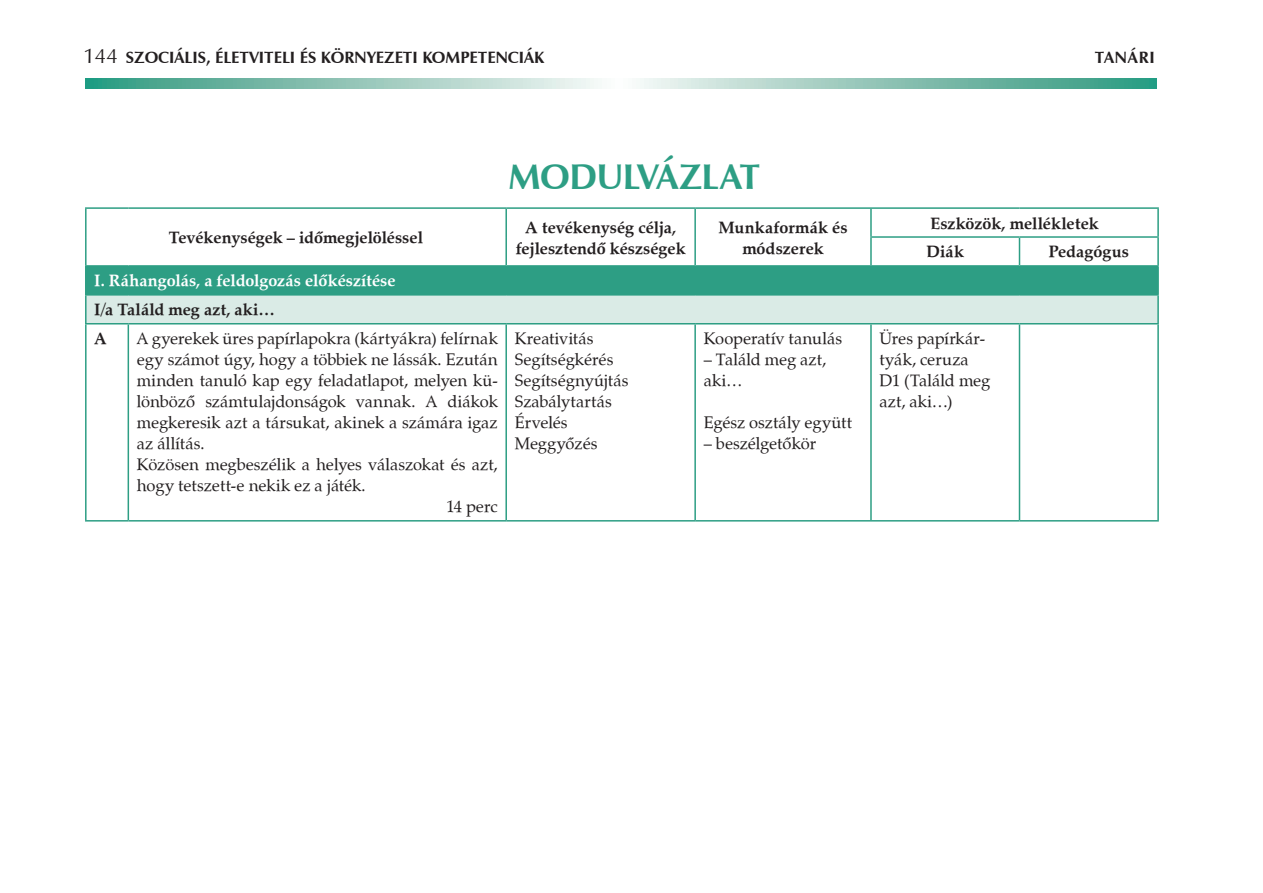
<style>
.page{position:relative;width:1263px;height:893px;background:#fff}
.page>*{position:absolute;margin:0;border:0;box-sizing:border-box;transform-origin:0 0}
.t1{font:700 36px "Zapf Humanist 601 PFL";letter-spacing:-.02em;color:#2d9e84}
.t2{font:16.5px/21px "Zapf Calligraphic 801 PFL";color:#231f20}
.t3{font:700 16.5px/21px "Zapf Calligraphic 801 PFL";color:#231f20;text-align:center}
.t4{font:700 16.5px "Zapf Humanist 601 PFL";color:#231f20}
.t5{font:700 16.5px "Zapf Calligraphic 801 PFL";color:#fff}
.s1{font-weight:400;font-size:21px}
</style>
<div class="page">
<svg style="left:85px;top:78px;width:1072px;height:11px;background:#91c6b8"></svg>
<div style="left:86px;top:266px;width:1072px;height:29px;background:#2d9e84"></div>
<div style="left:86px;top:295px;width:1072px;height:29px;background:#daebe6"></div>
<hr style="left:85px;top:209px;width:2px;height:28px;background:#2d9e84">
<hr style="left:85px;top:237px;width:2px;height:28px;background:#2d9e84">
<hr style="left:85px;top:207px;width:43px;height:2px;background:#2d9e84">
<hr style="left:128px;top:207px;width:378px;height:2px;background:#2d9e84">
<hr style="left:506px;top:207px;width:189px;height:2px;background:#2d9e84">
<hr style="left:695px;top:207px;width:176px;height:2px;background:#2d9e84">
<hr style="left:871px;top:207px;width:148px;height:2px;background:#2d9e84">
<hr style="left:1019px;top:207px;width:140px;height:2px;background:#2d9e84">
<hr style="left:505px;top:209px;width:2px;height:28px;background:#2d9e84">
<hr style="left:694px;top:209px;width:2px;height:28px;background:#2d9e84">
<hr style="left:870px;top:209px;width:2px;height:27px;background:#2d9e84">
<hr style="left:505px;top:237px;width:2px;height:28px;background:#2d9e84">
<hr style="left:694px;top:237px;width:2px;height:28px;background:#2d9e84">
<hr style="left:1157px;top:209px;width:2px;height:27px;background:#2d9e84">
<hr style="left:85px;top:265px;width:43px;height:2px;background:#2d9e84">
<hr style="left:128px;top:265px;width:378px;height:2px;background:#2d9e84">
<hr style="left:506px;top:265px;width:189px;height:2px;background:#2d9e84">
<hr style="left:695px;top:265px;width:176px;height:2px;background:#2d9e84">
<hr style="left:870px;top:238px;width:2px;height:27px;background:#2d9e84">
<hr style="left:870px;top:236px;width:149px;height:2px;background:#2d9e84">
<hr style="left:1019px;top:236px;width:140px;height:2px;background:#2d9e84">
<svg style="left:1019px;top:238px;width:1px;height:27px"></svg>
<hr style="left:1157px;top:238px;width:2px;height:27px;background:#2d9e84">
<hr style="left:871px;top:265px;width:148px;height:2px;background:#2d9e84">
<hr style="left:1019px;top:265px;width:140px;height:2px;background:#2d9e84">
<hr style="left:85px;top:267px;width:2px;height:27px;background:#2d9e84">
<hr style="left:85px;top:296px;width:2px;height:27px;background:#2d9e84">
<hr style="left:85px;top:294px;width:43px;height:2px;background:#2d9e84">
<hr style="left:128px;top:294px;width:378px;height:2px;background:#2d9e84">
<hr style="left:506px;top:294px;width:189px;height:2px;background:#2d9e84">
<hr style="left:695px;top:294px;width:176px;height:2px;background:#2d9e84">
<hr style="left:871px;top:294px;width:148px;height:2px;background:#2d9e84">
<hr style="left:1019px;top:294px;width:140px;height:2px;background:#2d9e84">
<hr style="left:1157px;top:267px;width:2px;height:27px;background:#2d9e84">
<hr style="left:1157px;top:296px;width:2px;height:27px;background:#2d9e84">
<hr style="left:85px;top:324px;width:2px;height:196px;background:#2d9e84">
<hr style="left:85px;top:323px;width:43px;height:1px;background:#2d9e84">
<hr style="left:128px;top:324px;width:1px;height:196px;background:#2d9e84">
<hr style="left:128px;top:323px;width:378px;height:1px;background:#2d9e84">
<hr style="left:506px;top:323px;width:189px;height:1px;background:#2d9e84">
<hr style="left:695px;top:323px;width:176px;height:1px;background:#2d9e84">
<hr style="left:871px;top:323px;width:148px;height:1px;background:#2d9e84">
<hr style="left:1019px;top:323px;width:140px;height:1px;background:#2d9e84">
<hr style="left:505px;top:324px;width:2px;height:196px;background:#2d9e84">
<hr style="left:694px;top:324px;width:2px;height:196px;background:#2d9e84">
<hr style="left:870px;top:324px;width:2px;height:196px;background:#2d9e84">
<hr style="left:1019px;top:324px;width:1px;height:196px;background:#2d9e84">
<hr style="left:1157px;top:324px;width:2px;height:196px;background:#2d9e84">
<hr style="left:85px;top:520px;width:43px;height:2px;background:#2d9e84">
<hr style="left:128px;top:520px;width:378px;height:2px;background:#2d9e84">
<hr style="left:506px;top:520px;width:189px;height:2px;background:#2d9e84">
<hr style="left:695px;top:520px;width:176px;height:2px;background:#2d9e84">
<hr style="left:871px;top:520px;width:148px;height:2px;background:#2d9e84">
<hr style="left:1019px;top:520px;width:140px;height:2px;background:#2d9e84">
<p class="t4" style="left:83px;top:46px;width:94px"><span class="s1">144</span> SZOCIÁLI</p>
<p class="t4" style="left:198px;top:46px;width:237px">S, ÉLETVIT ELI ÉS KÖRNYEZETI KOMP</p>
<p class="t4" style="left:470px;top:46px;width:59px">ETENCIÁK</p>
<p class="t4" style="left:1095px;top:46px;width:62px">TANÁRI</p>
<h1 class="t1" style="left:508px;top:152px;width:253px">MODULVÁZLAT</h1>
<p class="t3" style="left:169px;top:227px;width:256px">Tevékenységek – időmegjelöléssel</p>
<p class="t3" style="left:516px;top:216px;width:171px">A tevékenység célja, fejlesztendő készségek</p>
<p class="t3" style="left:719px;top:216px;width:130px">Munkaformák és módszerek</p>
<p class="t3" style="left:926px;top:208px;width:174px;line-height:29px;text-align:left">Eszközök, mellékletek<br>Diák</p>
<p class="t3" style="left:1049px;top:241px;width:82px">Pedagógus</p>
<p class="t5" style="left:94px;top:269px;width:303px">I. Ráhangolás, a feldolgozás előkészítése</p>
<p class="t3" style="left:94px;top:295px;width:182px;line-height:29px;text-align:left">I/a Találd meg azt, aki…<br>A</p>
<p class="t2" style="left:137px;top:328px;width:362px">A gyerekek üres papírlapokra (kártyákra) felírnak</p>
<p class="t2" style="left:137px;top:349px;width:362px">egy számot úgy, hogy a többiek ne lássák. Ezután</p>
<p class="t2" style="left:137px;top:370px;width:362px">minden tanuló kap egy feladatlapot, melyen kü-</p>
<p class="t2" style="left:137px;top:391px;width:362px">lönböző számtulajdonságok vannak. A diákok</p>
<p class="t2" style="left:137px;top:412px;width:362px">megkeresik azt a társukat, akinek a számára igaz</p>
<p class="t2" style="left:137px;top:433px;width:69px">az állítás.</p>
<p class="t2" style="left:137px;top:454px;width:362px">Közösen megbeszélik a helyes válaszokat és azt,</p>
<p class="t2" style="left:137px;top:475px;width:230px">hogy tetszett-e nekik ez a játék.</p>
<p class="t2" style="left:446px;top:496px;width:53px">14 perc</p>
<p class="t2" style="left:515px;top:328px;width:115px">Kreativitás<br>Segítségkérés<br>Segítségnyújtás<br>Szabálytartás<br>Érvelés<br>Meggyőzés</p>
<p class="t2" style="left:704px;top:328px;width:140px">Kooperatív tanulás</p>
<p class="t2" style="left:704px;top:349px;width:124px">– Találd meg azt, aki…</p>
<p class="t2" style="left:704px;top:412px;width:150px">Egész osztály együtt</p>
<p class="t2" style="left:704px;top:433px;width:114px">– beszélgetőkör</p>
<p class="t2" style="left:879px;top:328px;width:112px">Üres papírkár&shy;tyák, ceruza<br>D1 (Találd meg azt, aki…)</p>
</div>
